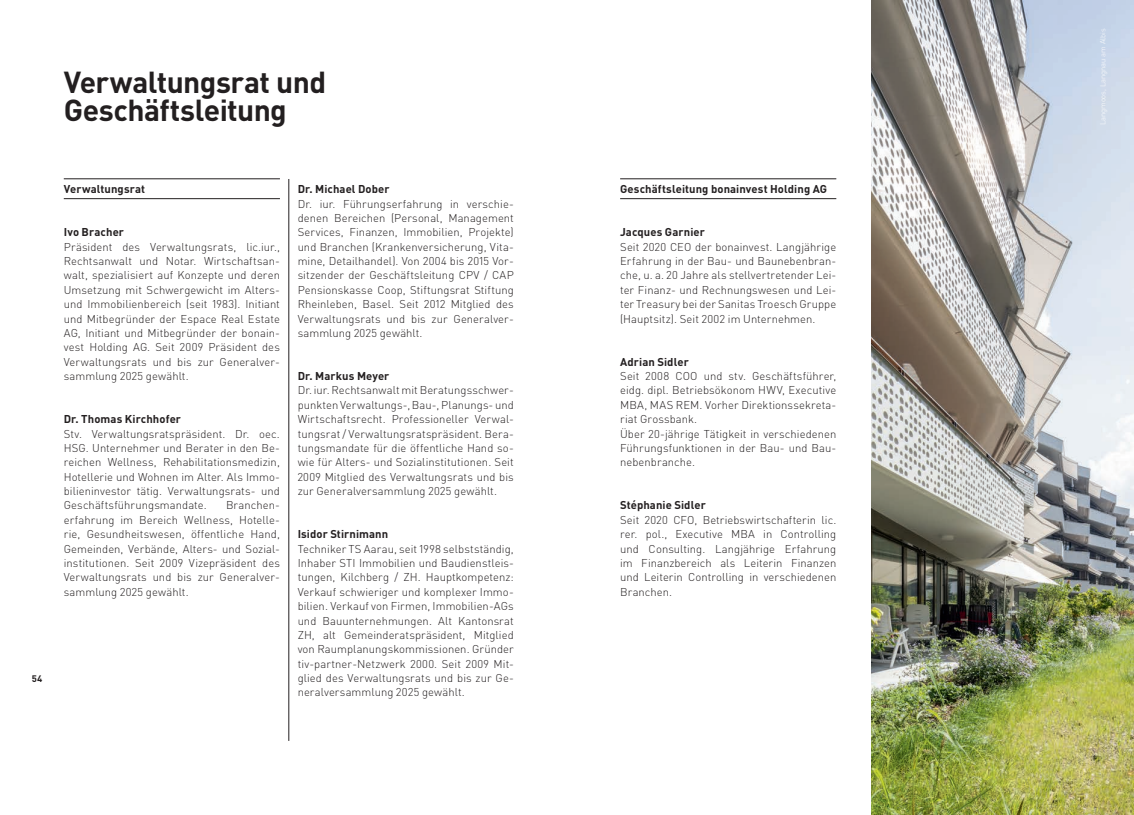
<style>
.page{position:relative;width:1134px;height:815px;background:#fff}
.page>*{position:absolute;margin:0;border:0;box-sizing:border-box;transform-origin:0 0}
.t1{font:700 30px/28.8px "DINOT";letter-spacing:-.02em;color:#231f20}
.t2{font:300 11.25px/14.4px "DINOT";letter-spacing:.005em;color:#231f20;text-align:justify}
.t3{font:700 11.25px "DINOT";letter-spacing:.005em;color:#231f20}
.t4{font:700 9.38px "DINOT";color:#231f20}
</style>
<div class="page">
<hr style="left:289px;top:179px;width:1px;height:561px;background:#231f20">
<hr style="left:64px;top:179px;width:216px;height:1px;background:#231f20">
<hr style="left:64px;top:198px;width:216px;height:1px;background:#231f20">
<hr style="left:620px;top:179px;width:216px;height:1px;background:#231f20">
<hr style="left:620px;top:198px;width:216px;height:1px;background:#231f20">
<img style="left:872px;top:0;width:262px;height:815px">
<h1 class="t1" style="left:64px;top:65px;width:264px">Verwaltungsrat und<br>Geschäftsleitung</h1>
<p class="t4" style="left:32px;top:671px;width:12px">54</p>
<p class="t3" style="left:64px;top:180px;width:83px">Verwaltungsrat</p>
<p class="t3" style="left:64px;top:223px;width:62px">Ivo Bracher</p>
<p class="t2" style="left:64px;top:239px;width:218px">Präsident des Verwaltungsrats, lic.iur., Rechtsanwalt und Notar. Wirtschaftsan&shy;walt, spezialisiert auf Konzepte und deren Umsetzung mit Schwergewicht im Alters&shy;und Immobilienbereich (seit 1983). Initiant und Mitbegründer der Espace Real Estate AG, Initiant und Mitbegründer der bonain&shy;vest Holding AG. Seit 2009 Präsident des Verwaltungsrats und bis zur Generalver&shy;sammlung 2025 gewählt.</p>
<p class="t3" style="left:64px;top:410px;width:119px">Dr. Thomas Kirchhofer</p>
<p class="t2" style="left:64px;top:425px;width:218px">Stv. Verwaltungsratspräsident. Dr. oec.<br>HSG. Unternehmer und Berater in den Be&shy;reichen Wellness, Rehabilitationsmedizin, Hotellerie und Wohnen im Alter. Als Immo&shy;bilieninvestor tätig. Verwaltungsrats- und Geschäftsführungsmandate.</p>
<p class="t2" style="left:64px;top:497px;width:218px;text-indent:162px">Branchen&shy;erfahrung im Bereich Wellness, Hotelle&shy;rie, Gesundheitswesen, öffentliche Hand, Gemeinden, Verbände, Alters- und Sozial&shy;institutionen. Seit 2009 Vizepräsident des Verwaltungsrats und bis zur Generalver&shy;sammlung 2025 gewählt.</p>
<p class="t3" style="left:298px;top:180px;width:93px">Dr. Michael Dober</p>
<p class="t2" style="left:298px;top:195px;width:218px">Dr. iur. Führungserfahrung in verschie&shy;denen Bereichen (Personal, Management Services, Finanzen, Immobilien, Projekte) und Branchen (Krankenversicherung, Vita&shy;mine, Detailhandel). Von 2004 bis 2015 Vor&shy;sitzender der Geschäftsleitung CPV / CAP Pensionskasse Coop, Stiftungsrat Stiftung Rheinleben, Basel. Seit 2012 Mitglied des Verwaltungsrats und bis zur Generalver&shy;sammlung 2025 gewählt.</p>
<p class="t3" style="left:298px;top:367px;width:93px">Dr. Markus Meyer</p>
<p class="t2" style="left:298px;top:382px;width:218px">Dr. iur. Rechtsanwalt mit Beratungsschwer&shy;punkten Verwaltungs-, Bau-, Planungs- und Wirtschaftsrecht. Professioneller Verwal&shy;tungsrat / Verwaltungsratspräsident. Bera&shy;tungsmandate für die öffentliche Hand so&shy;wie für Alters- und Sozialinstitutionen. Seit 2009 Mitglied des Verwaltungsrats und bis zur Generalversammlung 2025 gewählt.</p>
<p class="t3" style="left:298px;top:525px;width:92px">Isidor Stirnimann</p>
<p class="t2" style="left:298px;top:540px;width:218px">Techniker TS Aarau, seit 1998 selbstständig, Inhaber STI Immobilien und Baudienstleis&shy;tungen, Kilchberg / ZH. Hauptkompetenz:<br>Verkauf schwieriger und komplexer Immo&shy;bilien. Verkauf von Firmen, Immobilien-AGs und Bauunternehmungen. Alt Kantonsrat ZH, alt Gemeinderatspräsident, Mitglied von Raumplanungskommissionen. Gründer tiv-partner-Netzwerk 2000. Seit 2009 Mit&shy;glied des Verwaltungsrats und bis zur Ge&shy;neralversammlung 2025 gewählt.</p>
<p class="t3" style="left:620px;top:180px;width:209px">Geschäftsleitung bonainvest Holding AG</p>
<p class="t3" style="left:620px;top:223px;width:86px">Jacques Garnier</p>
<p class="t2" style="left:620px;top:239px;width:218px">Seit 2020 CEO der bonainvest. Langjährige Erfahrung in der Bau- und Baunebenbran&shy;che, u. a. 20 Jahre als stellvertretender Lei&shy;ter Finanz- und Rechnungswesen und Lei&shy;ter Treasury bei der Sanitas Troesch Gruppe (Hauptsitz). Seit 2002 im Unternehmen.</p>
<p class="t3" style="left:620px;top:353px;width:70px">Adrian Sidler</p>
<p class="t2" style="left:620px;top:368px;width:218px;text-align:left">Seit 2008 COO und stv. Geschäftsführer, eidg. dipl. Betriebsökonom HWV, Executive MBA, MAS REM. Vorher Direktionssekreta&shy;riat Grossbank.<br>Über 20-jährige Tätigkeit in verschiedenen Führungsfunktionen in der Bau- und Bau&shy;nebenbranche.</p>
<p class="t3" style="left:620px;top:497px;width:87px">Stéphanie Sidler</p>
<p class="t2" style="left:620px;top:512px;width:218px">Seit 2020 CFO, Betriebswirtschafterin lic. rer. pol., Executive MBA in Controlling und Consulting. Langjährige Erfahrung im Finanzbereich als Leiterin Finanzen und Leiterin Controlling in verschiedenen Branchen.</p>
</div>
